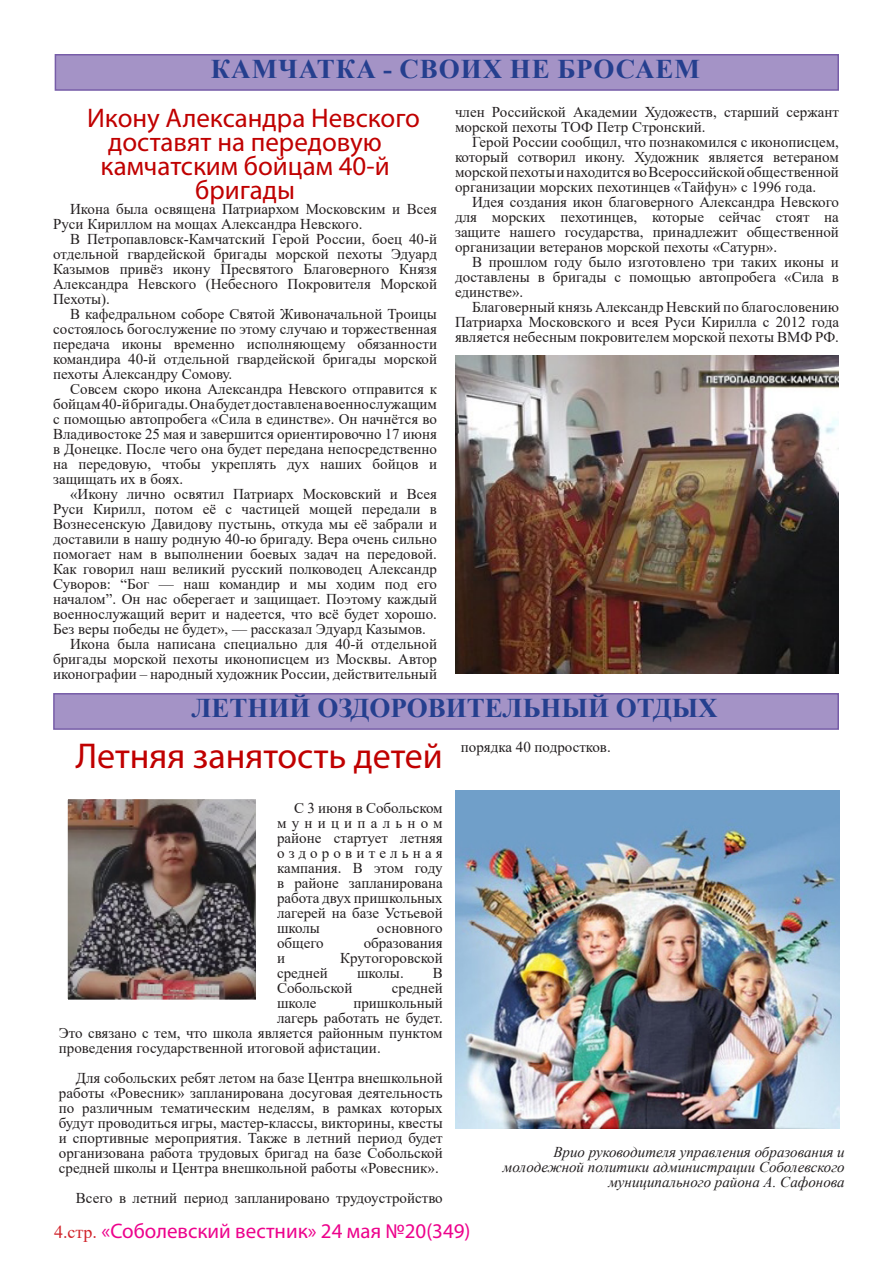
<style>
.page{position:relative;width:893px;height:1263px;background:#fff}
.page>*{position:absolute;margin:0;border:0;box-sizing:border-box;transform-origin:0 0}
.t1{font:36px "Myriad Pro";color:#c00000}
.t2{font:27px "Myriad Pro";color:#c00000}
.Основной_абзац{font:700 27px "Times New Roman";color:#253f8e}
.Основной_абзац-2{font:700 27px "Times New Roman";letter-spacing:.035em;color:#253f8e}
.t3{font:21px "Myriad Pro";color:#ed028c}
.t4{font:15px/15px "Times New Roman";color:#231f20;text-align:justify}
.t5{font:italic 15px/15px "Times New Roman";color:#231f20;text-align:right}
.s1{font-family:"Times New Roman";font-size:18px;color:#d1232a}
</style>
<div class="page">
<div style="left:54px;top:694px;width:784px;height:35px;background:#a493c6"></div>
<div style="left:53px;top:693px;width:786px;height:37px;border:2px solid #775da8"></div>
<div style="left:55px;top:55px;width:783px;height:35px;background:#a493c6"></div>
<div style="left:55px;top:54px;width:784px;height:37px;border:2px solid #775da8"></div>
<img style="left:455px;top:355px;width:384px;height:318px">
<img style="left:69px;top:800px;width:186px;height:198px">
<img style="left:456px;top:791px;width:384px;height:337px">
<p class="Основной_абзац-2" style="left:211px;top:50px;width:491px">КАМЧАТКА - СВОИХ НЕ БРОСАЕМ</p>
<p class="t2" style="left:87px;top:101px;width:334px">Икону Александра Невского</p>
<p class="t2" style="left:108px;top:125px;width:275px">доставят на передовую</p>
<p class="t2" style="left:100px;top:149px;width:291px">камчатским бойцам 40-й</p>
<p class="t2" style="left:195px;top:173px;width:101px">бригады</p>
<p class="t4" style="left:53px;top:201px;width:385px;text-indent:17px">Икона была освящена Патриархом Московским и Всея<br>Руси Кириллом на мощах Александра Невского.</p>
<p class="t4" style="left:53px;top:231px;width:385px;text-indent:17px">В Петропавловск-Камчатский Герой России, боец 40-й отдельной гвардейской бригады морской пехоты Эдуард Казымов привёз икону Пресвятого Благоверного Князя Александра Невского (Небесного Покровителя Морской Пехоты).</p>
<p class="t4" style="left:53px;top:306px;width:385px;text-indent:17px">В кафедральном соборе Святой Живоначальной Троицы состоялось богослужение по этому случаю и торжественная передача иконы временно исполняющему обязанности командира 40-й отдельной гвардейской бригады морской пехоты Александру Сомову.</p>
<p class="t4" style="left:53px;top:381px;width:385px;text-indent:17px">Совсем скоро икона Александра Невского отправится к бойцам 40-й бригады. Она будет доставлена военнослужащим с помощью автопробега «Сила в единстве». Он начнётся во Владивостоке 25 мая и завершится ориентировочно 17 июня в Донецке. После чего она будет передана непосредственно на передовую, чтобы укреплять дух наших бойцов и защищать их в боях.</p>
<p class="t4" style="left:53px;top:486px;width:385px;text-indent:17px">«Икону лично освятил Патриарх Московский и Всея Руси Кирилл, потом её с частицей мощей передали в Вознесенскую Давидову пустынь, откуда мы её забрали и доставили в нашу родную 40-ю бригаду. Вера очень сильно помогает нам в выполнении боевых задач на передовой.<br>Как говорил наш великий русский полководец Александр Суворов: “Бог — наш командир и мы ходим под его началом”. Он нас оберегает и защищает. Поэтому каждый военнослужащий верит и надеется, что всё будет хорошо.<br>Без веры победы не будет», — рассказал Эдуард Казымов.</p>
<p class="t4" style="left:53px;top:636px;width:385px;text-indent:17px">Икона была написана специально для 40-й отдельной бригады морской пехоты иконописцем из Москвы. Автор иконографии – народный художник России, действительный</p>
<p class="t4" style="left:455px;top:104px;width:385px">член Российской Академии Художеств, старший сержант морской пехоты ТОФ Петр Стронский.</p>
<p class="t4" style="left:455px;top:134px;width:385px;text-indent:17px">Герой России сообщил, что познакомился с иконописцем, который сотворил икону. Художник является ветераном морской пехоты и находится во Всероссийской общественной организации морских пехотинцев «Тайфун» с 1996 года.</p>
<p class="t4" style="left:455px;top:194px;width:385px;text-indent:17px">Идея создания икон благоверного Александра Невского для морских пехотинцев, которые сейчас стоят на защите нашего государства, принадлежит общественной организации ветеранов морской пехоты «Сатурн».</p>
<p class="t4" style="left:455px;top:254px;width:385px;text-indent:17px">В прошлом году было изготовлено три таких иконы и доставлены в бригады с помощью автопробега «Сила в единстве».</p>
<p class="t4" style="left:455px;top:299px;width:385px;text-indent:17px">Благоверный князь Александр Невский по благословению Патриарха Московского и всея Руси Кирилла с 2012 года является небесным покровителем морской пехоты ВМФ РФ.</p>
<p class="Основной_абзац" style="left:191px;top:688px;width:528px">ЛЕТНИЙ ОЗДОРОВИТЕЛЬНЫЙ ОТДЫХ</p>
<p class="t1" style="left:76px;top:734px;width:368px">Летняя занятость детей</p>
<p class="t4" style="left:277px;top:800px;width:167px;text-indent:17px">С 3 июня в Собольском муниципальном районе стартует летняя оздоровительная кампания. В этом году в районе запланирована работа двух пришкольных лагерей на базе Устьевой школы</p>
<p class="t4" style="left:377px;top:920px;width:67px">основного</p>
<p class="t4" style="left:277px;top:935px;width:48px">общего</p>
<p class="t4" style="left:364px;top:935px;width:81px">образования</p>
<p class="t4" style="left:277px;top:950px;width:10px">и</p>
<p class="t4" style="left:340px;top:950px;width:104px">Крутогоровской</p>
<p class="t4" style="left:277px;top:965px;width:52px">средней</p>
<p class="t4" style="left:357px;top:965px;width:48px">школы.</p>
<p class="t4" style="left:433px;top:965px;width:12px">В</p>
<p class="t4" style="left:277px;top:980px;width:77px">Собольской</p>
<p class="t4" style="left:392px;top:980px;width:52px">средней</p>
<p class="t4" style="left:277px;top:995px;width:41px">школе</p>
<p class="t4" style="left:353px;top:995px;width:91px">пришкольный</p>
<p class="t4" style="left:277px;top:1010px;width:167px">лагерь работать не будет.</p>
<p class="t4" style="left:59px;top:1025px;width:385px">Это связано с тем, что школа является районным пунктом</p>
<p class="t4" style="left:59px;top:1040px;width:323px">проведения государственной итоговой афистации.</p>
<p class="t4" style="left:59px;top:1070px;width:385px;text-indent:17px">Для собольских ребят летом на базе Центра внешкольной работы «Ровесник» запланирована досуговая деятельность по различным тематическим неделям, в рамках которых будут проводиться игры, мастер-классы, викторины, квесты и спортивные мероприятия. Также в летний период будет организована работа трудовых бригад на базе Собольской средней школы и Центра внешкольной работы «Ровесник».</p>
<p class="t4" style="left:76px;top:1190px;width:368px">Всего в летний период запланировано трудоустройство</p>
<p class="t4" style="left:461px;top:739px;width:151px">порядка 40 подростков.</p>
<p class="t5" style="left:503px;top:1144px;width:343px">Врио руководителя управления образования и молодежной политики администрации Соболевского муниципального района А. Сафонова</p>
<h3 class="t3" style="left:54px;top:1218px;width:418px"><span class="s1">4.стр.</span> «Соболевский вестник» 24 мая №20(349)</h3>
</div>
